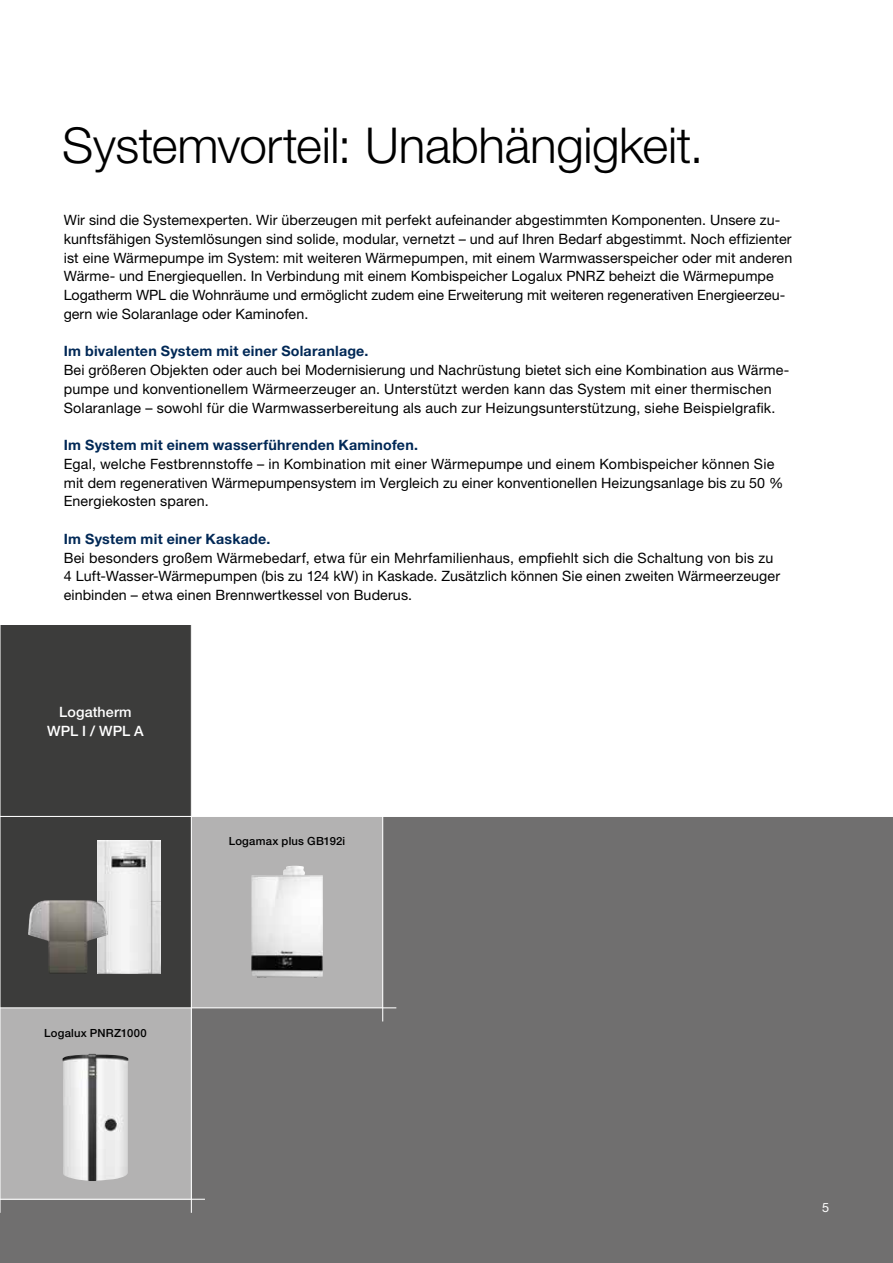
<style>
.page{position:relative;width:893px;height:1263px;background:#fff}
.page>*{position:absolute;margin:0;border:0;box-sizing:border-box;transform-origin:0 0}
.t1{font:300 49.5px "Helvetica Neue LT Pro";letter-spacing:-.01em;color:#000}
.t2{font:14.25px/18.8px "Helvetica Neue LT Pro";letter-spacing:.01em;color:#000}
.t3{font:700 14.25px "Helvetica Neue LT Pro";letter-spacing:.015em;color:#002856}
.t4{font:500 14.25px/18.8px "Helvetica Neue LT Pro";letter-spacing:.01em;color:#fff;text-align:center}
.t5{font:12.75px "Helvetica Neue LT Pro";color:#fff}
.t6{font:500 11.25px "Helvetica Neue LT Pro";letter-spacing:.02em;color:#000}
</style>
<div class="page">
<div style="left:0;top:816px;width:893px;height:447px;background:#706f6f"></div>
<div style="left:0;top:625px;width:191px;height:191px;background:#3c3c3b"></div>
<div style="left:0;top:816px;width:191px;height:192px;background:#3c3c3b"></div>
<div style="left:191px;top:816px;width:192px;height:192px;background:#b3b2b2"></div>
<div style="left:0;top:1008px;width:191px;height:191px;background:#b3b2b2"></div>
<hr style="left:191px;top:611px;width:1px;height:602px;background:#fff">
<hr style="left:0;top:611px;width:1px;height:602px;background:#fff">
<hr style="left:382px;top:803px;width:1px;height:218px;background:#fff">
<hr style="left:0;top:816px;width:893px;height:1px;background:#fff">
<hr style="left:0;top:1007px;width:396px;height:1px;background:#fff">
<hr style="left:0;top:1199px;width:205px;height:1px;background:#fff">
<img style="left:251px;top:866px;width:72px;height:112px">
<img style="left:97px;top:841px;width:63px;height:132px">
<img style="left:28px;top:900px;width:80px;height:73px">
<img style="left:63px;top:1054px;width:65px;height:127px">
<h1 class="t1" style="left:62px;top:115px;width:643px">Systemvorteil: Unabhängigkeit.</h1>
<p class="t2" style="left:64px;top:210px;width:730px">Wir sind die Systemexperten. Wir überzeugen mit perfekt aufeinander abgestimmten Komponenten. Unsere zu&shy;kunftsfähigen Systemlösungen sind solide, modular, vernetzt – und auf Ihren Bedarf abgestimmt. Noch effizienter ist eine Wärmepumpe im System: mit weiteren Wärmepumpen, mit einem Warmwasserspeicher oder mit anderen Wärme- und Energiequellen. In Verbindung mit einem Kombispeicher Logalux PNRZ beheizt die Wärmepumpe Logatherm WPL die Wohnräume und ermöglicht zudem eine Erweiterung mit weiteren regenerativen Energieerzeu&shy;gern wie Solaranlage oder Kaminofen.</p>
<p class="t3" style="left:64px;top:342px;width:306px">Im bivalenten System mit einer Solaranlage.</p>
<p class="t2" style="left:64px;top:360px;width:727px">Bei größeren Objekten oder auch bei Modernisierung und Nachrüstung bietet sich eine Kombination aus Wärme&shy;pumpe und konventionellem Wärmeerzeuger an. Unterstützt werden kann das System mit einer thermischen<br>Solaranlage – sowohl für die Warmwasserbereitung als auch zur Heizungsunterstützung, siehe Beispielgrafik.</p>
<p class="t3" style="left:64px;top:436px;width:356px">Im System mit einem wasserführenden Kaminofen.</p>
<p class="t2" style="left:64px;top:454px;width:721px">Egal, welche Festbrennstoffe – in Kombination mit einer Wärmepumpe und einem Kombispeicher können Sie mit dem regenerativen Wärmepumpensystem im Vergleich zu einer konventionellen Heizungsanlage bis zu 50 %<br>Energiekosten sparen.</p>
<p class="t3" style="left:64px;top:530px;width:208px">Im System mit einer Kaskade.</p>
<p class="t2" style="left:64px;top:548px;width:718px">Bei besonders großem Wärmebedarf, etwa für ein Mehrfamilienhaus, empfiehlt sich die Schaltung von bis zu<br>4 Luft-Wasser-Wärmepumpen (bis zu 124 kW) in Kaskade. Zusätzlich können Sie einen zweiten Wärmeerzeuger einbinden – etwa einen Brennwertkessel von Buderus.</p>
<p class="t4" style="left:47px;top:702px;width:98px">Logatherm<br>WPL I / WPL A</p>
<p class="t6" style="left:229px;top:834px;width:118px">Logamax plus GB192i</p>
<p class="t6" style="left:44px;top:1026px;width:104px">Logalux PNRZ1000</p>
<p class="t5" style="left:822px;top:1199px;width:9px">5</p>
</div>
